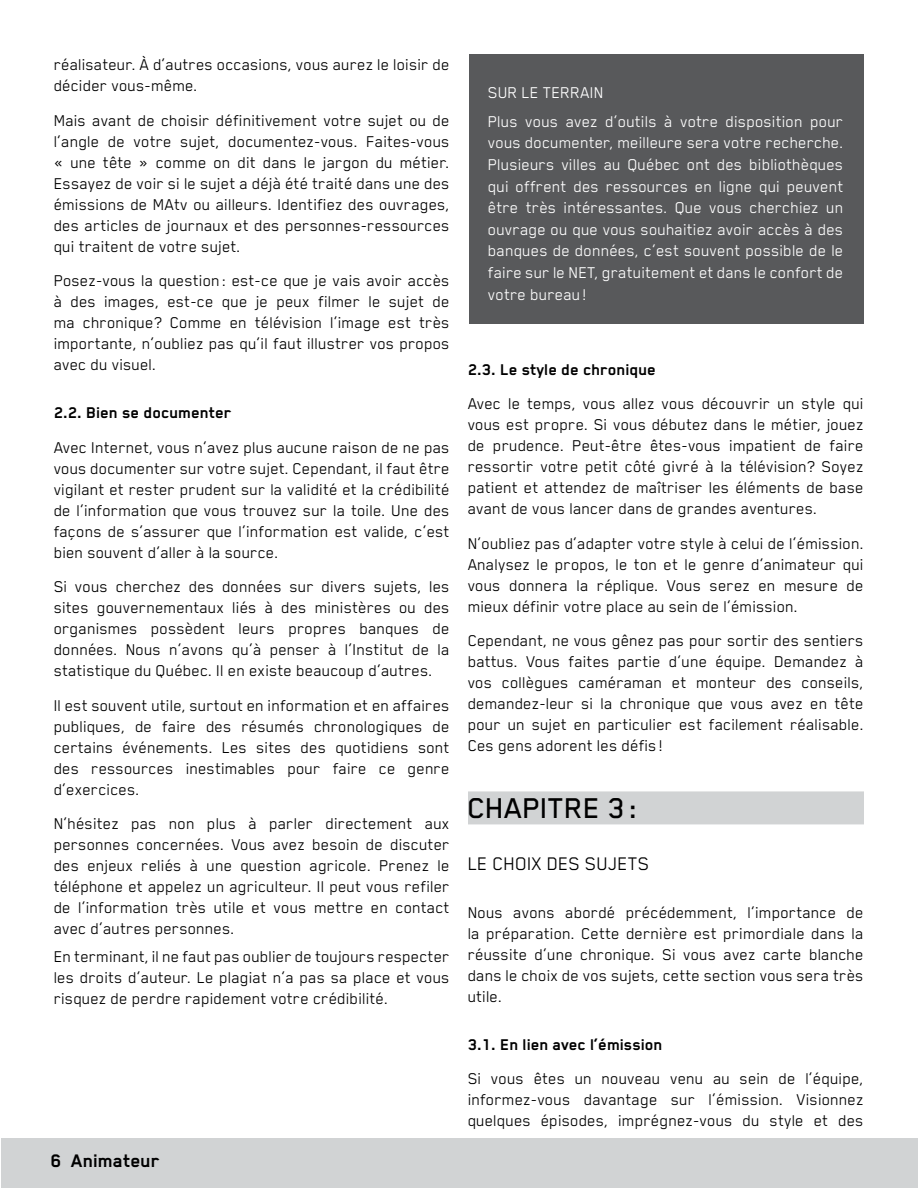
<style>
.page{position:relative;width:918px;height:1188px;background:#fff}
.page>*{position:absolute;margin:0;border:0;box-sizing:border-box;transform-origin:0 0}
.t1{font:500 33px "Blender Pro";color:#000}
.t2{font:21px "Blender Pro";color:#000}
.t3{font:700 21px "Blender Pro";color:#000}
.t4{font:18px/21px "Blender Pro";color:#000;text-align:justify}
.t5{font:18px/21.6px "Blender Pro";color:#fff}
.t6{font:700 18px "Blender Pro";color:#000}
</style>
<div class="page">
<div style="left:469px;top:54px;width:394px;height:270px;background:#58595b"></div>
<div style="left:468px;top:791px;width:396px;height:33px;background:#d1d3d4"></div>
<div style="left:2px;top:1138px;width:916px;height:50px;background:#d1d3d4"></div>
<p class="t4" style="left:54px;top:54px;width:397px">réalisateur. À d’autres occasions, vous aurez le loisir de décider vous-même.</p>
<p class="t4" style="left:54px;top:109px;width:398px">Mais avant de choisir définitivement votre sujet ou de l’angle de votre sujet, documentez-vous. Faites-vous « une tête » comme on dit dans le jargon du métier.<br>Essayez de voir si le sujet a déjà été traité dans une des émissions de MAtv ou ailleurs. Identifiez des ouvrages, des articles de journaux et des personnes-ressources qui traitent de votre sujet.</p>
<p class="t4" style="left:54px;top:270px;width:398px">Posez-vous la question : est-ce que je vais avoir accès à des images, est-ce que je peux filmer le sujet de ma chronique? Comme en télévision l’image est très importante, n’oubliez pas qu’il faut illustrer vos propos avec du visuel.</p>
<p class="t6" style="left:54px;top:403px;width:179px">2.2. Bien se documenter</p>
<p class="t4" style="left:54px;top:436px;width:398px">Avec Internet, vous n’avez plus aucune raison de ne pas vous documenter sur votre sujet. Cependant, il faut être vigilant et rester prudent sur la validité et la crédibilité de l’information que vous trouvez sur la toile. Une des façons de s’assurer que l’information est valide, c’est bien souvent d’aller à la source.</p>
<p class="t4" style="left:54px;top:576px;width:398px">Si vous cherchez des données sur divers sujets, les sites gouvernementaux liés à des ministères ou des organismes possèdent leurs propres banques de données. Nous n’avons qu’à penser à l’Institut de la statistique du Québec. Il en existe beaucoup d’autres.</p>
<p class="t4" style="left:54px;top:694px;width:398px">Il est souvent utile, surtout en information et en affaires publiques, de faire des résumés chronologiques de certains événements. Les sites des quotidiens sont des ressources inestimables pour faire ce genre d’exercices.</p>
<p class="t4" style="left:54px;top:813px;width:398px">N’hésitez pas non plus à parler directement aux personnes concernées. Vous avez besoin de discuter des enjeux reliés à une question agricole. Prenez le téléphone et appelez un agriculteur. Il peut vous refiler de l’information très utile et vous mettre en contact avec d’autres personnes.</p>
<p class="t4" style="left:54px;top:946px;width:398px">En terminant, il ne faut pas oublier de toujours respecter les droits d’auteur. Le plagiat n’a pas sa place et vous risquez de perdre rapidement votre crédibilité.</p>
<p class="t3" style="left:51px;top:1149px;width:110px">6 Animateur</p>
<p class="t5" style="left:488px;top:78px;width:357px;line-height:28.3px">SUR LE TERRAIN<br>Plus vous avez d’outils à votre disposition pour</p>
<p class="t5" style="left:488px;top:132px;width:357px;text-align:justify">vous documenter, meilleure sera votre recherche.<br>Plusieurs villes au Québec ont des bibliothèques qui offrent des ressources en ligne qui peuvent être très intéressantes. Que vous cherchiez un ouvrage ou que vous souhaitiez avoir accès à des banques de données, c’est souvent possible de le faire sur le NET, gratuitement et dans le confort de votre bureau !</p>
<p class="t6" style="left:468px;top:359px;width:190px">2.3. Le style de chronique</p>
<p class="t4" style="left:468px;top:393px;width:398px">Avec le temps, vous allez vous découvrir un style qui vous est propre. Si vous débutez dans le métier, jouez de prudence. Peut-être êtes-vous impatient de faire ressortir votre petit côté givré à la télévision? Soyez patient et attendez de maîtriser les éléments de base avant de vous lancer dans de grandes aventures.</p>
<p class="t4" style="left:468px;top:532px;width:398px">N’oubliez pas d’adapter votre style à celui de l’émission.<br>Analysez le propos, le ton et le genre d’animateur qui vous donnera la réplique. Vous serez en mesure de mieux définir votre place au sein de l’émission.</p>
<p class="t4" style="left:468px;top:630px;width:398px">Cependant, ne vous gênez pas pour sortir des sentiers battus. Vous faites partie d’une équipe. Demandez à vos collègues caméraman et monteur des conseils, demandez-leur si la chronique que vous avez en tête pour un sujet en particulier est facilement réalisable.<br>Ces gens adorent les défis !</p>
<h1 class="t1" style="left:468px;top:790px;width:172px">CHAPITRE 3:</h1>
<p class="t2" style="left:468px;top:852px;width:183px">LE CHOIX DES SUJETS</p>
<p class="t4" style="left:468px;top:901px;width:398px">Nous avons abordé précédemment, l’importance de la préparation. Cette dernière est primordiale dans la réussite d’une chronique. Si vous avez carte blanche dans le choix de vos sujets, cette section vous sera très utile.</p>
<p class="t6" style="left:468px;top:1035px;width:196px">3.1. En lien avec l’émission</p>
<p class="t4" style="left:468px;top:1068px;width:398px">Si vous êtes un nouveau venu au sein de l’équipe, informez-vous davantage sur l’émission. Visionnez quelques épisodes, imprégnez-vous du style et des</p>
</div>
